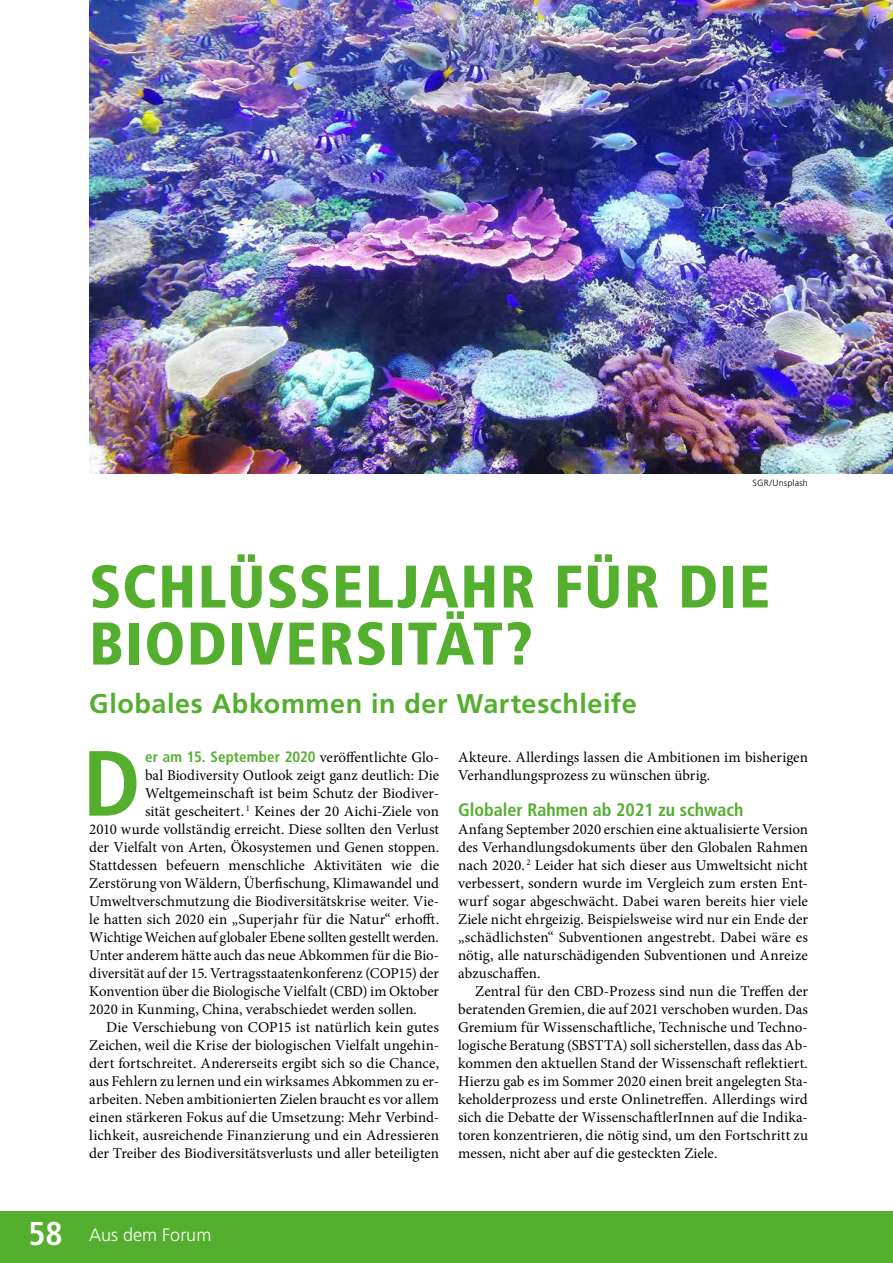
<style>
.page{position:relative;width:893px;height:1263px;background:#fff}
.page>*{position:absolute;margin:0;border:0;box-sizing:border-box;transform-origin:0 0}
.t1{font:700 condensed 92.4px "Frutiger";color:#54af2e}
.t2{font:900 condensed 60px/57px "Frutiger";letter-spacing:.025em;color:#54af2e}
.t3{font:700 27px "Frutiger";letter-spacing:.02em;color:#54af2e}
.t4{font:700 condensed 18px "Frutiger";color:#54af2e}
.t5{font:300 18px "Frutiger";color:#fff}
.t6{font:15px/18px "Minion Pro";color:#000;text-align:justify}
.t7{font:700 condensed 15px "Frutiger";letter-spacing:.01em;color:#54af2e}
.t8{font:300 9px "Frutiger";letter-spacing:.015em;color:#000}
.s1{font-family:"Minion Pro";font-weight:400;font-stretch:normal;color:#000}
.s2{font-weight:700;font-stretch:condensed;font-size:33px}
</style>
<div class="page">
<img style="left:89px;top:0;width:804px;height:473px">
<div style="left:0;top:1212px;width:893px;height:51px;background:#54af2e"></div>
<p class="t8" style="left:753px;top:478px;width:57px">SGR/Unsplash</p>
<h2 class="t2" style="left:89px;top:558px;width:682px">SCHLÜSSELJAHR FÜR DIE<br>BIODIVERSITÄT?</h2>
<h3 class="t3" style="left:89px;top:687px;width:549px">Globales Abkommen in der Warteschleife</h3>
<h1 class="t1" style="left:83px;top:729px;width:59px">D</h1>
<p class="t7" style="left:145px;top:747px;width:296px">er am 15. September 2020 <span class="s1">veröffentlichte Glo-</span></p>
<p class="t6" style="left:458px;top:748px;width:351px">Akteure. Allerdings lassen die Ambitionen im bisherigen<br>Verhandlungsprozess zu wünschen übrig.</p>
<p class="t4" style="left:458px;top:799px;width:287px">Globaler Rahmen ab 2021 zu schwach</p>
<p class="t6" style="left:458px;top:820px;width:351px">Anfang September 2020 erschien eine aktualisierte Version des Verhandlungsdokuments über den Globalen Rahmen nach 2020. <sup>2</sup> Leider hat sich dieser aus Umweltsicht nicht verbessert, sondern wurde im Vergleich zum ersten Ent&shy;wurf sogar abgeschwächt. Dabei waren bereits hier viele Ziele nicht ehrgeizig. Beispielsweise wird nur ein Ende der „schädlichsten“ Subventionen angestrebt. Dabei wäre es nötig, alle naturschädigenden Subventionen und Anreize abzuschaffen.</p>
<p class="t6" style="left:458px;top:982px;width:351px;text-indent:17px">Zentral für den CBD-Prozess sind nun die Treffen der beratenden Gremien, die auf 2021 verschoben wurden. Das Gremium für Wissenschaftliche, Technische und Techno&shy;logische Beratung (SBSTTA) soll sicherstellen, dass das Ab&shy;kommen den aktuellen Stand der Wissenschaft reflektiert.<br>Hierzu gab es im Sommer 2020 einen breit angelegten Sta&shy;keholderprozess und erste Onlinetreffen. Allerdings wird sich die Debatte der WissenschaftlerInnen auf die Indika&shy;toren konzentrieren, die nötig sind, um den Fortschritt zu messen, nicht aber auf die gesteckten Ziele.</p>
<p class="t6" style="left:145px;top:766px;width:296px">bal Biodiversity Outlook zeigt ganz deutlich: Die</p>
<p class="t6" style="left:145px;top:784px;width:296px">Weltgemeinschaft ist beim Schutz der Biodiver-</p>
<p class="t6" style="left:145px;top:802px;width:296px">sität gescheitert. <sup>1</sup> Keines der 20 Aichi-Ziele von</p>
<p class="t6" style="left:89px;top:820px;width:351px">2010 wurde vollständig erreicht. Diese sollten den Verlust</p>
<p class="t6" style="left:89px;top:838px;width:351px">der Vielfalt von Arten, Ökosystemen und Genen stoppen.</p>
<p class="t6" style="left:89px;top:856px;width:351px">Stattdessen befeuern menschliche Aktivitäten wie die</p>
<p class="t6" style="left:89px;top:874px;width:351px">Zerstörung von Wäldern, Überfischung, Klimawandel und</p>
<p class="t6" style="left:89px;top:892px;width:351px">Umweltverschmutzung die Biodiversitätskrise weiter. Vie-</p>
<p class="t6" style="left:89px;top:910px;width:351px">le hatten sich 2020 ein „Superjahr für die Natur“ erhofft.</p>
<p class="t6" style="left:89px;top:928px;width:351px">Wichtige Weichen auf globaler Ebene sollten gestellt werden.</p>
<p class="t6" style="left:89px;top:946px;width:351px">Unter anderem hätte auch das neue Abkommen für die Bio-</p>
<p class="t6" style="left:89px;top:964px;width:351px">diversität auf der 15. Vertragsstaatenkonferenz (COP15) der</p>
<p class="t6" style="left:89px;top:982px;width:351px">Konvention über die Biologische Vielfalt (CBD) im Oktober</p>
<p class="t6" style="left:89px;top:1000px;width:329px">2020 in Kunming, China, verabschiedet werden sollen.</p>
<p class="t6" style="left:106px;top:1018px;width:334px">Die Verschiebung von COP15 ist natürlich kein gutes</p>
<p class="t6" style="left:89px;top:1036px;width:351px">Zeichen, weil die Krise der biologischen Vielfalt ungehin-</p>
<p class="t6" style="left:89px;top:1054px;width:351px">dert fortschreitet. Andererseits ergibt sich so die Chance,</p>
<p class="t6" style="left:89px;top:1072px;width:351px">aus Fehlern zu lernen und ein wirksames Abkommen zu er-</p>
<p class="t6" style="left:89px;top:1090px;width:351px">arbeiten. Neben ambitionierten Zielen braucht es vor allem</p>
<p class="t6" style="left:89px;top:1108px;width:351px">einen stärkeren Fokus auf die Umsetzung: Mehr Verbind-</p>
<p class="t6" style="left:89px;top:1126px;width:351px">lichkeit, ausreichende Finanzierung und ein Adressieren</p>
<p class="t6" style="left:89px;top:1144px;width:351px">der Treiber des Biodiversitätsverlusts und aller beteiligten</p>
<p class="t5" style="left:28px;top:1225px;width:184px"><span class="s2">58</span> Aus dem Forum</p>
</div>
